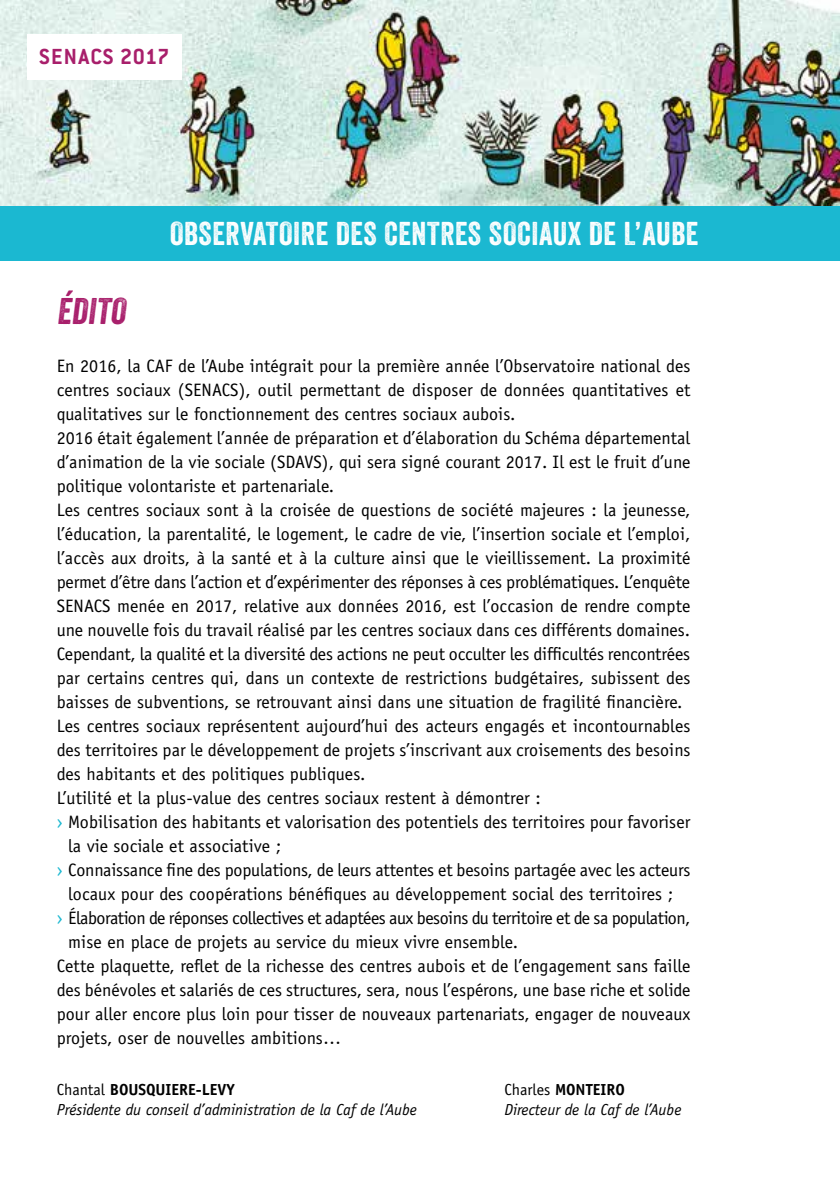
<style>
.page{position:relative;width:840px;height:1191px;background:#fff}
.page>*{position:absolute;margin:0;border:0;box-sizing:border-box;transform-origin:0 0}
.t1{font:italic 36px "Veneer";letter-spacing:.01em;color:#a81f6b}
.t2{font:32px "Veneer";letter-spacing:.02em;color:#fff}
.t3{font:700 24px "Conduit ITC";letter-spacing:.04em;color:#a81f6b}
.t4{font:18px "Officina Sans LT";letter-spacing:.005em;color:#000}
.t5{font:18px "Officina Sans LT";letter-spacing:-.025em;color:#000}
.t6{font:italic 16px/20px "Officina Sans LT";color:#000}
.s1{font-size:19px;color:#1bb8d1}
.s2{font-style:normal}
.s3{font-weight:700;font-style:normal}
</style>
<div class="page">
<img style="left:1px;top:0;width:838px;height:206px">
<div style="left:0;top:206px;width:839px;height:54px;background:#1bb8d1"></div>
<div style="left:27px;top:34px;width:154px;height:45px;background:#fff"></div>
<h3 class="t3" style="left:39px;top:43px;width:131px">SENACS 2017</h3>
<h1 class="t1" style="left:57px;top:289px;width:70px">ÉDITO</h1>
<h2 class="t2" style="left:170px;top:214px;width:529px">OBSERVATOIRE DES CENTRES SOCIAUX DE L’AUBE</h2>
<p class="t4" style="left:57px;top:355px;width:635px">En 2016, la CAF de l’Aube intégrait pour la première année l’Observatoire national des</p>
<p class="t4" style="left:57px;top:379px;width:635px">centres sociaux (SENACS), outil permettant de disposer de données quantitatives et</p>
<p class="t4" style="left:57px;top:403px;width:460px">qualitatives sur le fonctionnement des centres sociaux aubois.</p>
<p class="t4" style="left:57px;top:427px;width:634px">2016 était également l’année de préparation et d’élaboration du Schéma départemental</p>
<p class="t4" style="left:57px;top:451px;width:635px">d’animation de la vie sociale (SDAVS), qui sera signé courant 2017. Il est le fruit d’une</p>
<p class="t4" style="left:57px;top:475px;width:279px">politique volontariste et partenariale.</p>
<p class="t4" style="left:57px;top:499px;width:635px">Les centres sociaux sont à la croisée de questions de société majeures : la jeunesse,</p>
<p class="t4" style="left:57px;top:523px;width:634px">l’éducation, la parentalité, le logement, le cadre de vie, l’insertion sociale et l’emploi,</p>
<p class="t4" style="left:57px;top:547px;width:635px">l’accès aux droits, à la santé et à la culture ainsi que le vieillissement. La proximité</p>
<p class="t4" style="left:57px;top:571px;width:634px">permet d’être dans l’action et d’expérimenter des réponses à ces problématiques. L’enquête</p>
<p class="t4" style="left:57px;top:595px;width:634px">SENACS menée en 2017, relative aux données 2016, est l’occasion de rendre compte</p>
<p class="t4" style="left:57px;top:619px;width:634px">une nouvelle fois du travail réalisé par les centres sociaux dans ces différents domaines.</p>
<p class="t4" style="left:57px;top:643px;width:634px">Cependant, la qualité et la diversité des actions ne peut occulter les difficultés rencontrées</p>
<p class="t4" style="left:57px;top:667px;width:635px">par certains centres qui, dans un contexte de restrictions budgétaires, subissent des</p>
<p class="t4" style="left:57px;top:691px;width:627px">baisses de subventions, se retrouvant ainsi dans une situation de fragilité financière.</p>
<p class="t4" style="left:57px;top:715px;width:635px">Les centres sociaux représentent aujourd’hui des acteurs engagés et incontournables</p>
<p class="t4" style="left:57px;top:739px;width:635px">des territoires par le développement de projets s’inscrivant aux croisements des besoins</p>
<p class="t4" style="left:57px;top:763px;width:310px">des habitants et des politiques publiques.</p>
<p class="t4" style="left:57px;top:787px;width:485px">L’utilité et la plus-value des centres sociaux restent à démontrer :</p>
<p class="t4" style="left:57px;top:811px;width:635px"><span class="s1">›</span> Mobilisation des habitants et valorisation des potentiels des territoires pour favoriser</p>
<p class="t4" style="left:68px;top:835px;width:214px">la vie sociale et associative ;</p>
<p class="t4" style="left:57px;top:859px;width:635px"><span class="s1">›</span> Connaissance fine des populations, de leurs attentes et besoins partagée avec les acteurs</p>
<p class="t4" style="left:68px;top:883px;width:606px">locaux pour des coopérations bénéfiques au développement social des territoires ;</p>
<p class="t5" style="left:57px;top:907px;width:635px"><span class="s1">›</span> Élaboration de réponses collectives et adaptées aux besoins du territoire et de sa population,</p>
<p class="t4" style="left:68px;top:931px;width:451px">mise en place de projets au service du mieux vivre ensemble.</p>
<p class="t4" style="left:57px;top:955px;width:635px">Cette plaquette, reflet de la richesse des centres aubois et de l’engagement sans faille</p>
<p class="t4" style="left:57px;top:979px;width:634px">des bénévoles et salariés de ces structures, sera, nous l’espérons, une base riche et solide</p>
<p class="t4" style="left:57px;top:1003px;width:635px">pour aller encore plus loin pour tisser de nouveaux partenariats, engager de nouveaux</p>
<p class="t4" style="left:57px;top:1027px;width:285px">projets, oser de nouvelles ambitions…</p>
<p class="t6" style="left:57px;top:1079px;width:361px"><span class="s2">Chantal</span> <span class="s3">BOUSQUIERE-LEVY<br></span>Présidente du conseil d’administration de la Caf de l’Aube</p>
<p class="t6" style="left:504px;top:1079px;width:178px"><span class="s2">Charles</span> <span class="s3">MONTEIRO<br></span>Directeur de la Caf de l’Aube</p>
</div>
